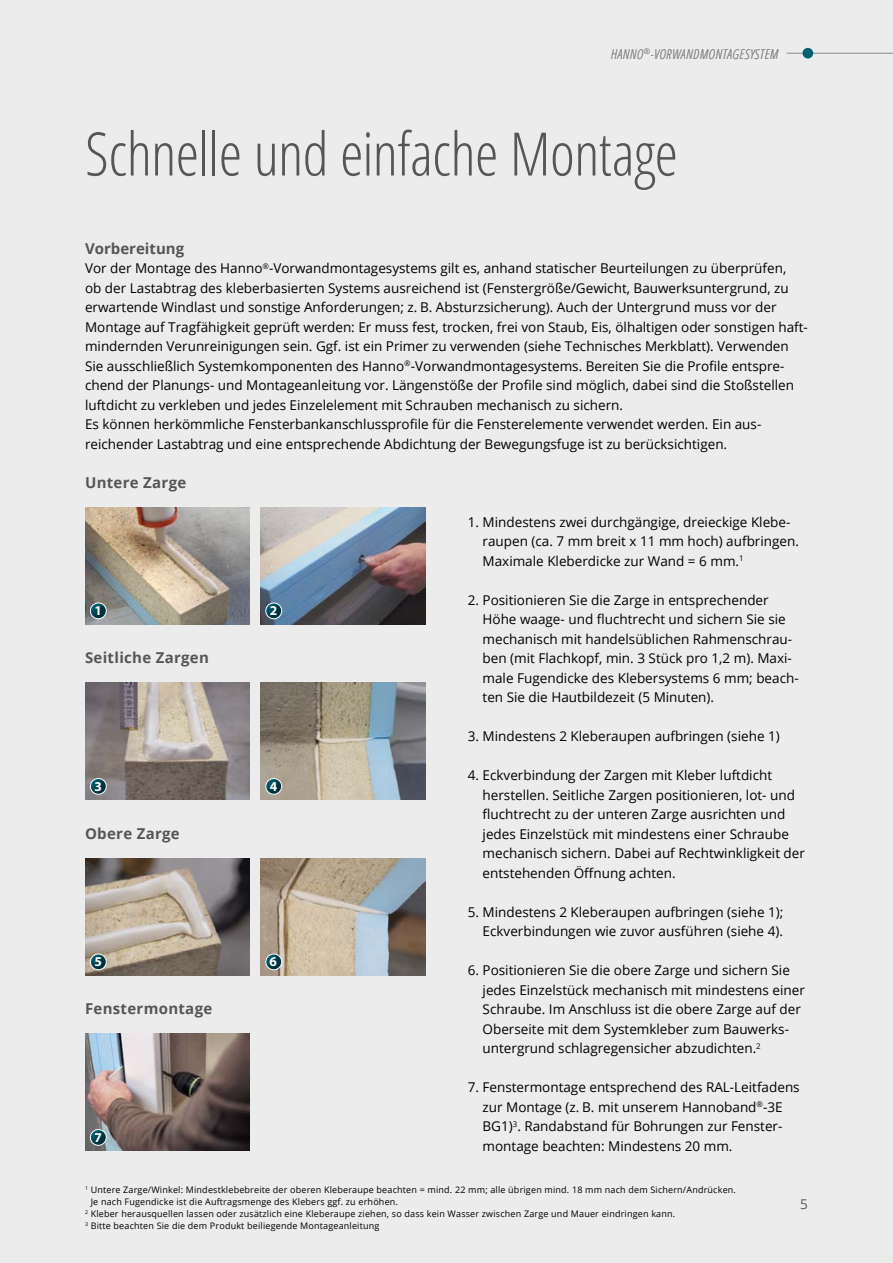
<style>
.page{position:relative;width:893px;height:1263px;background:#ececed}
.page>*{position:absolute;margin:0;border:0;box-sizing:border-box;transform-origin:0 0}
.t1{font:300 condensed 60px "Open Sans";letter-spacing:-.015em;color:#565656}
.t2{font:700 15px "Open Sans";letter-spacing:.02em;color:#565656}
.t3{font:700 15px "Open Sans";color:#565656}
.t4{font:13.5px/19.5px "Open Sans";color:#000}
.t5{font:italic 300 condensed 13.5px "Open Sans";letter-spacing:.04em;color:#878786}
.t6{font:700 13.5px "Myriad Pro";color:#fff}
.t7{font:13.5px "Open Sans";color:#565656}
.t8{font:9px "Open Sans";letter-spacing:.02em;color:#000}
</style>
<div class="page">
<hr style="left:787px;top:53px;width:106px;height:1px;background:#878786">
<div style="left:802px;top:48px;width:11px;height:11px;background:#006172;border-radius:50%"></div>
<img style="left:85px;top:1034px;width:165px;height:117px">
<img style="left:260px;top:683px;width:165px;height:117px">
<img style="left:260px;top:858px;width:165px;height:117px">
<img style="left:260px;top:507px;width:165px;height:117px">
<img style="left:85px;top:507px;width:165px;height:117px">
<img style="left:85px;top:683px;width:165px;height:117px">
<img style="left:85px;top:858px;width:165px;height:117px">
<svg style="left:90px;top:602px;width:17px;height:17px"></svg>
<svg style="left:90px;top:778px;width:17px;height:17px"></svg>
<svg style="left:90px;top:953px;width:17px;height:17px"></svg>
<svg style="left:90px;top:1129px;width:17px;height:17px"></svg>
<svg style="left:265px;top:602px;width:17px;height:17px"></svg>
<svg style="left:265px;top:778px;width:17px;height:17px"></svg>
<svg style="left:265px;top:953px;width:17px;height:17px"></svg>
<p class="t5" style="left:611px;top:44px;width:169px">HANNO<sup>®</sup>-VORWANDMONTAGESYSTEM</p>
<h1 class="t1" style="left:85px;top:113px;width:594px">Schnelle und einfache Montage</h1>
<p class="t3" style="left:85px;top:237px;width:101px">Vorbereitung</p>
<p class="t4" style="left:85px;top:258px;width:724px">Vor der Montage des Hanno<sup>®</sup>-Vorwandmontagesystems gilt es, anhand statischer Beurteilungen zu überprüfen,<br>ob der Lastabtrag des kleberbasierten Systems ausreichend ist (Fenstergröße/Gewicht, Bauwerksuntergrund, zu erwartende Windlast und sonstige Anforderungen; z. B. Absturzsicherung). Auch der Untergrund muss vor der Montage auf Tragfähigkeit geprüft werden: Er muss fest, trocken, frei von Staub, Eis, ölhaltigen oder sonstigen haft&shy;mindernden Verunreinigungen sein. Ggf. ist ein Primer zu verwenden (siehe Technisches Merkblatt). Verwenden Sie ausschließlich Systemkomponenten des Hanno<sup>®</sup>-Vorwandmontagesystems. Bereiten Sie die Profile entspre&shy;chend der Planungs- und Montageanleitung vor. Längenstöße der Profile sind möglich, dabei sind die Stoßstellen luftdicht zu verkleben und jedes Einzelelement mit Schrauben mechanisch zu sichern.<br>Es können herkömmliche Fensterbankanschlussprofile für die Fensterelemente verwendet werden. Ein aus&shy;reichender Lastabtrag und eine entsprechende Abdichtung der Bewegungsfuge ist zu berücksichtigen.</p>
<p class="t2" style="left:85px;top:471px;width:103px">Untere Zarge</p>
<p class="t6" style="left:95px;top:602px;width:9px">1</p>
<p class="t2" style="left:85px;top:647px;width:125px">Seitliche Zargen</p>
<p class="t6" style="left:95px;top:777px;width:9px">3</p>
<p class="t2" style="left:85px;top:822px;width:96px">Obere Zarge</p>
<p class="t6" style="left:95px;top:953px;width:9px">5</p>
<p class="t2" style="left:85px;top:998px;width:129px">Fenstermontage</p>
<p class="t6" style="left:95px;top:1128px;width:9px">7</p>
<p class="t6" style="left:270px;top:602px;width:9px">2</p>
<p class="t6" style="left:270px;top:777px;width:9px">4</p>
<p class="t6" style="left:270px;top:953px;width:9px">6</p>
<p class="t4" style="left:483px;top:512px;width:318px;text-indent:-15px">1. Mindestens zwei durchgängige, dreieckige Klebe&shy;raupen (ca. 7 mm breit x 11 mm hoch) aufbringen.<br>Maximale Kleberdicke zur Wand = 6 mm.<sup>1</sup></p>
<p class="t4" style="left:483px;top:590px;width:318px;text-indent:-15px">2. Positionieren Sie die Zarge in entsprechender Höhe waage- und fluchtrecht und sichern Sie sie mechanisch mit handelsüblichen Rahmenschrau&shy;ben (mit Flachkopf, min. 3 Stück pro 1,2 m). Maxi&shy;male Fugendicke des Klebersystems 6 mm; beach&shy;ten Sie die Hautbildezeit (5 Minuten).</p>
<p class="t4" style="left:468px;top:726px;width:314px">3. Mindestens 2 Kleberaupen aufbringen (siehe 1)</p>
<p class="t4" style="left:483px;top:765px;width:324px;text-indent:-15px">4. Eckverbindung der Zargen mit Kleber luftdicht herstellen. Seitliche Zargen positionieren, lot- und fluchtrecht zu der unteren Zarge ausrichten und jedes Einzelstück mit mindestens einer Schraube mechanisch sichern. Dabei auf Rechtwinkligkeit der entstehenden Öffnung achten.</p>
<p class="t4" style="left:468px;top:901px;width:317px;text-align:right">5. Mindestens 2 Kleberaupen aufbringen (siehe 1);<br>Eckverbindungen wie zuvor ausführen (siehe 4).</p>
<p class="t4" style="left:483px;top:960px;width:324px;text-indent:-15px">6. Positionieren Sie die obere Zarge und sichern Sie jedes Einzelstück mechanisch mit mindestens einer Schraube. Im Anschluss ist die obere Zarge auf der Oberseite mit dem Systemkleber zum Bauwerks&shy;untergrund schlagregensicher abzudichten.<sup>2</sup></p>
<p class="t4" style="left:483px;top:1077px;width:319px;text-indent:-15px">7. Fenstermontage entsprechend des RAL-Leitfadens zur Montage (z. B. mit unserem Hannoband<sup>®</sup>-3E BG1)<sup>3</sup>. Randabstand für Bohrungen zur Fenster&shy;montage beachten: Mindestens 20 mm.</p>
<p class="t8" style="left:85px;top:1183px;width:652px"><sup>1</sup> Untere Zarge/Winkel: Mindestklebebreite der oberen Kleberaupe beachten = mind. 22 mm; alle übrigen mind. 18 mm nach dem Sichern/Andrücken.</p>
<p class="t8" style="left:91px;top:1195px;width:309px">Je nach Fugendicke ist die Auftragsmenge des Klebers ggf. zu erhöhen.</p>
<p class="t8" style="left:85px;top:1207px;width:592px"><sup>2</sup> Kleber herausquellen lassen oder zusätzlich eine Kleberaupe ziehen, so dass kein Wasser zwischen Zarge und Mauer eindringen kann.</p>
<p class="t8" style="left:85px;top:1219px;width:296px"><sup>3</sup> Bitte beachten Sie die dem Produkt beiliegende Montageanleitung</p>
<p class="t7" style="left:800px;top:1195px;width:9px">5</p>
</div>
